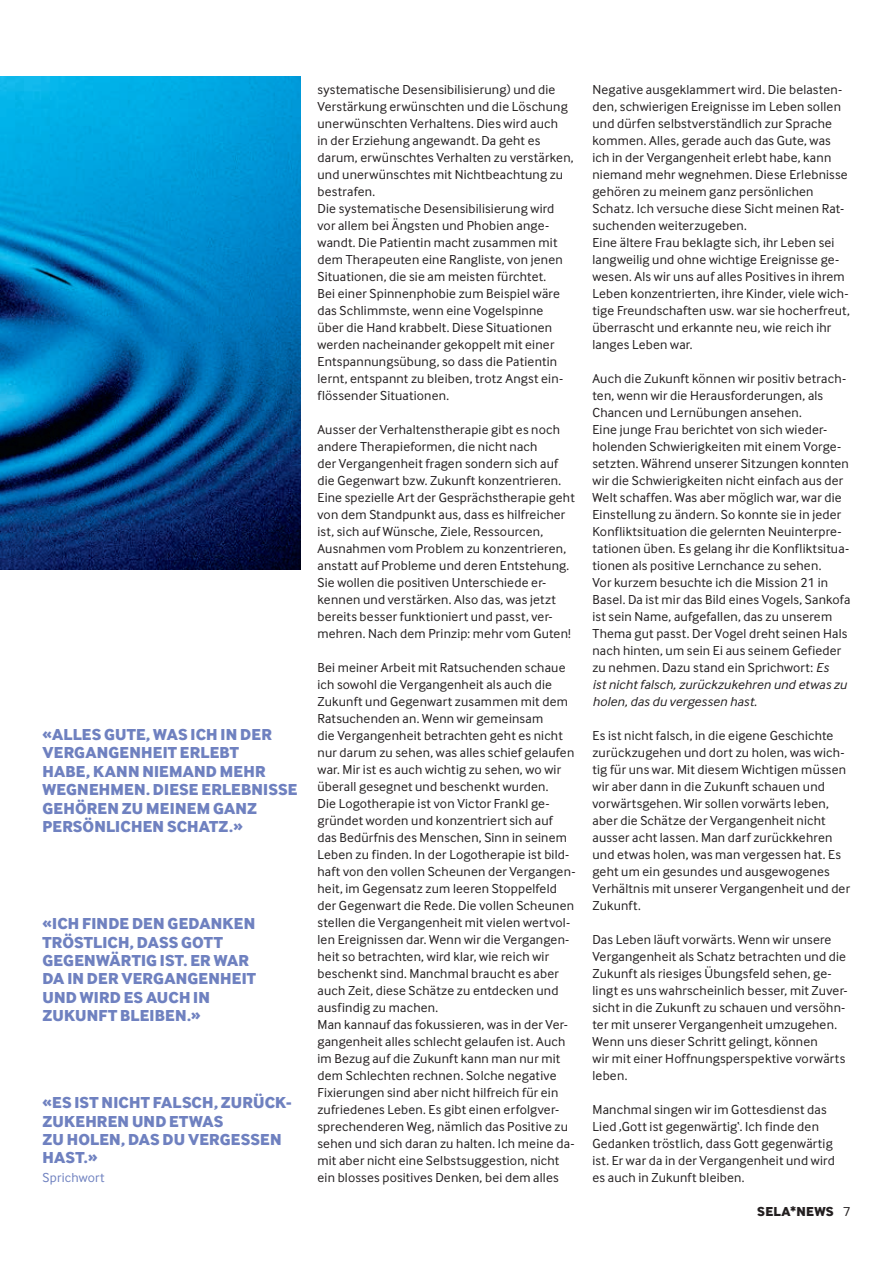
<style>
.page{position:relative;width:893px;height:1263px;background:#fff}
.page>*{position:absolute;margin:0;border:0;box-sizing:border-box;transform-origin:0 0}
.t1{font:16.5px/18.5px "Inter Face Corp X Bold";letter-spacing:.01em;color:#6f81c0}
.t2{font:13.5px/17px "Inter Face Corp";letter-spacing:.015em;color:#231f20}
.t3{font:13.5px "Inter Face Corp X Bold";letter-spacing:.025em;color:#231f20}
.t4{font:13.5px "Inter Face Corp";letter-spacing:.015em;color:#6f81c0}
.s1{font-style:italic}
.s2{font-family:"Inter Face Corp"}
</style>
<div class="page">
<img style="left:0;top:77px;width:300px;height:493px">
<p class="t1" style="left:43px;top:725px;width:256px">«ALLES GUTE, WAS ICH IN DER<br>VERGANGENHEIT ERLEBT<br>HABE, KANN NIEMAND MEHR<br>WEGNEHMEN. DIESE ERLEBNISSE<br>GEHÖREN ZU MEINEM GANZ<br>PERSÖNLICHEN SCHATZ.»</p>
<p class="t1" style="left:43px;top:914px;width:215px">«ICH FINDE DEN GEDANKEN<br>TRÖSTLICH, DASS GOTT<br>GEGENWÄRTIG IST. ER WAR<br>DA IN DER VERGANGENHEIT<br>UND WIRD ES AUCH IN<br>ZUKUNFT BLEIBEN.»</p>
<p class="t1" style="left:43px;top:1093px;width:250px">«ES IST NICHT FALSCH, ZURÜCK-<br>ZUKEHREN UND ETWAS<br>ZU HOLEN, DAS DU VERGESSEN<br>HAST.»</p>
<p class="t4" style="left:43px;top:1170px;width:64px">Sprichwort</p>
<p class="t2" style="left:317px;top:81px;width:258px">systematische Desensibilisierung) und die Verstärkung erwünschten und die Löschung unerwünschten Verhaltens. Dies wird auch<br>in der Erziehung angewandt. Da geht es darum, erwünschtes Verhalten zu verstärken, und unerwünschtes mit Nichtbeachtung zu bestrafen.<br>Die systematische Desensibilisierung wird vor allem bei Ängsten und Phobien ange&shy;wandt. Die Patientin macht zusammen mit dem Therapeuten eine Rangliste, von jenen Situationen, die sie am meisten fürchtet.<br>Bei einer Spinnenphobie zum Beispiel wäre das Schlimmste, wenn eine Vogelspinne<br>über die Hand krabbelt. Diese Situationen werden nacheinander gekoppelt mit einer Entspannungsübung, so dass die Patientin lernt, entspannt zu bleiben, trotz Angst ein&shy;flössender Situationen.</p>
<p class="t2" style="left:317px;top:421px;width:259px">Ausser der Verhaltenstherapie gibt es noch andere Therapieformen, die nicht nach<br>der Vergangenheit fragen sondern sich auf die Gegenwart bzw. Zukunft konzentrieren.<br>Eine spezielle Art der Gesprächstherapie geht von dem Standpunkt aus, dass es hilfreicher ist, sich auf Wünsche, Ziele, Ressourcen, Ausnahmen vom Problem zu konzentrieren, anstatt auf Probleme und deren Entstehung.<br>Sie wollen die positiven Unterschiede er&shy;kennen und verstärken. Also das, was jetzt bereits besser funktioniert und passt, ver&shy;mehren. Nach dem Prinzip: mehr vom Guten!</p>
<p class="t2" style="left:317px;top:659px;width:259px">Bei meiner Arbeit mit Ratsuchenden schaue ich sowohl die Vergangenheit als auch die Zukunft und Gegenwart zusammen mit dem Ratsuchenden an. Wenn wir gemeinsam<br>die Vergangenheit betrachten geht es nicht nur darum zu sehen, was alles schief gelaufen war. Mir ist es auch wichtig zu sehen, wo wir überall gesegnet und beschenkt wurden.<br>Die Logotherapie ist von Victor Frankl ge&shy;gründet worden und konzentriert sich auf das Bedürfnis des Menschen, Sinn in seinem Leben zu finden. In der Logotherapie ist bild&shy;haft von den vollen Scheunen der Vergangen&shy;heit, im Gegensatz zum leeren Stoppelfeld der Gegenwart die Rede. Die vollen Scheunen stellen die Vergangenheit mit vielen wertvol&shy;len Ereignissen dar. Wenn wir die Vergangen&shy;heit so betrachten, wird klar, wie reich wir beschenkt sind. Manchmal braucht es aber auch Zeit, diese Schätze zu entdecken und ausfindig zu machen.<br>Man kannauf das fokussieren, was in der Ver&shy;gangenheit alles schlecht gelaufen ist. Auch im Bezug auf die Zukunft kann man nur mit dem Schlechten rechnen. Solche negative Fixierungen sind aber nicht hilfreich für ein zufriedenes Leben. Es gibt einen erfolgver&shy;sprechenderen Weg, nämlich das Positive zu sehen und sich daran zu halten. Ich meine da&shy;mit aber nicht eine Selbstsuggestion, nicht ein blosses positives Denken, bei dem alles</p>
<p class="t2" style="left:592px;top:81px;width:259px">Negative ausgeklammert wird. Die belasten&shy;den, schwierigen Ereignisse im Leben sollen und dürfen selbstverständlich zur Sprache kommen. Alles, gerade auch das Gute, was ich in der Vergangenheit erlebt habe, kann niemand mehr wegnehmen. Diese Erlebnisse gehören zu meinem ganz persönlichen Schatz. Ich versuche diese Sicht meinen Rat&shy;suchenden weiterzugeben.<br>Eine ältere Frau beklagte sich, ihr Leben sei langweilig und ohne wichtige Ereignisse ge&shy;wesen. Als wir uns auf alles Positives in ihrem Leben konzentrierten, ihre Kinder, viele wich&shy;tige Freundschaften usw. war sie hocherfreut, überrascht und erkannte neu, wie reich ihr langes Leben war.</p>
<p class="t2" style="left:592px;top:370px;width:259px">Auch die Zukunft können wir positiv betrach&shy;ten, wenn wir die Herausforderungen, als Chancen und Lernübungen ansehen.<br>Eine junge Frau berichtet von sich wieder&shy;holenden Schwierigkeiten mit einem Vorge&shy;setzten. Während unserer Sitzungen konnten wir die Schwierigkeiten nicht einfach aus der Welt schaffen. Was aber möglich war, war die Einstellung zu ändern. So konnte sie in jeder Konfliktsituation die gelernten Neuinterpre&shy;tationen üben. Es gelang ihr die Konfliktsitua&shy;tionen als positive Lernchance zu sehen.<br>Vor kurzem besuchte ich die Mission 21 in Basel. Da ist mir das Bild eines Vogels, Sankofa ist sein Name, aufgefallen, das zu unserem Thema gut passt. Der Vogel dreht seinen Hals nach hinten, um sein Ei aus seinem Gefieder zu nehmen. Dazu stand ein Sprichwort: <span class="s1">Es<br>ist nicht falsch, zurückzukehren und etwas zu holen, das du vergessen hast.</span></p>
<p class="t2" style="left:592px;top:727px;width:259px">Es ist nicht falsch, in die eigene Geschichte zurückzugehen und dort zu holen, was wich&shy;tig für uns war. Mit diesem Wichtigen müssen wir aber dann in die Zukunft schauen und vorwärtsgehen. Wir sollen vorwärts leben, aber die Schätze der Vergangenheit nicht ausser acht lassen. Man darf zurückkehren und etwas holen, was man vergessen hat. Es geht um ein gesundes und ausgewogenes Verhältnis mit unserer Vergangenheit und der Zukunft.</p>
<p class="t2" style="left:592px;top:931px;width:257px">Das Leben läuft vorwärts. Wenn wir unsere Vergangenheit als Schatz betrachten und die Zukunft als riesiges Übungsfeld sehen, ge&shy;lingt es uns wahrscheinlich besser, mit Zuver&shy;sicht in die Zukunft zu schauen und versöhn&shy;ter mit unserer Vergangenheit umzugehen.<br>Wenn uns dieser Schritt gelingt, können<br>wir mit einer Hoffnungsperspektive vorwärts leben.</p>
<p class="t2" style="left:592px;top:1101px;width:244px">Manchmal singen wir im Gottesdienst das Lied ‚Gott ist gegenwärtig‘. Ich finde den Gedanken tröstlich, dass Gott gegenwärtig ist. Er war da in der Vergangenheit und wird es auch in Zukunft bleiben.</p>
<p class="t3" style="left:757px;top:1203px;width:95px">SELA*NEWS <span class="s2">7</span></p>
</div>
